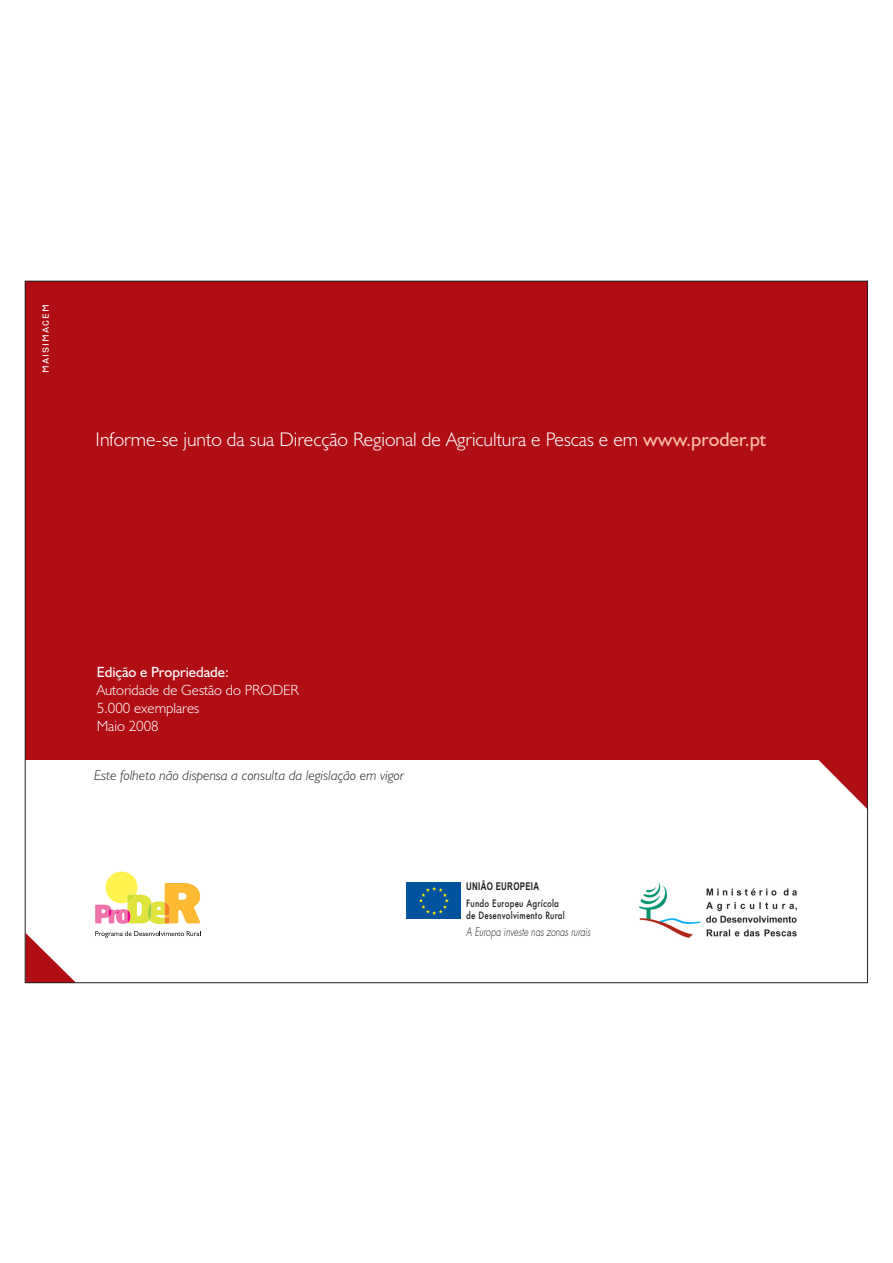
<style>
.page{position:relative;width:893px;height:1263px;background:#fff}
.page>*{position:absolute;margin:0;border:0;box-sizing:border-box;transform-origin:0 0}
.t1{font:300 19.8px "Humanist 521 BT";color:#fff}
.t2{font:300 14.85px/17.9px "Humanist 521 BT";color:#fff}
.t3{font:14.85px "Humanist 521 BT";color:#fff}
.t4{font:italic 300 14.1px "Humanist 521 BT";letter-spacing:.01em;color:#231f20}
.t5{font:300 11.85px "Futura";color:#231f20;scale:.75 1}
.t6{font:700 10.8px "Arial Narrow";letter-spacing:.03em;color:#231f20;scale:.9 1}
.t7{font:500 9.9px/11.9px "Futura";letter-spacing:.03em;color:#231f20;scale:.8 1}
.t8{font:9.9px "CP Company";letter-spacing:.11em;color:#fff}
.s1{font-weight:400;color:#fabda6}
</style>
<div class="page">
<div style="left:25px;top:281px;width:842px;height:479px;background:#b00d15"></div>
<svg style="left:818px;top:760px;width:47px;height:47px"></svg>
<img style="left:639px;top:883px;width:157px;height:54px">
<svg style="left:95px;top:872px;width:106px;height:52px"></svg>
<div style="left:406px;top:882px;width:55px;height:37px;background:#0153a0"></div>
<svg style="left:419px;top:887px;width:30px;height:28px"></svg>
<svg style="left:27px;top:931px;width:174px;height:50px"></svg>
<p class="t8" style="left:41px;top:373px;width:70px;rotate:-90deg">MAISIMAGEM</p>
<p class="t1" style="left:96px;top:431px;width:672px">Informe-se junto da sua Direcção Regional de Agricultura e Pescas e em <span class="s1">www.proder.pt</span></p>
<p class="t3" style="left:97px;top:667px;width:134px">Edição e Propriedade:</p>
<p class="t2" style="left:97px;top:683px;width:204px">Autoridade de Gestão do PRODER<br>5.000 exemplares<br>Maio 2008</p>
<p class="t4" style="left:94px;top:770px;width:311px">Este folheto não dispensa a consulta da legislação em vigor</p>
<p class="t6" style="left:466px;top:882px;width:82px">UNIÃO EUROPEIA</p>
<p class="t7" style="left:466px;top:898px;width:125px">Fundo Europeu Agrícola de Desenvolvimento Rural</p>
<p class="t5" style="left:466px;top:926px;width:169px">A Europa investe nas zonas rurais</p>
</div>
